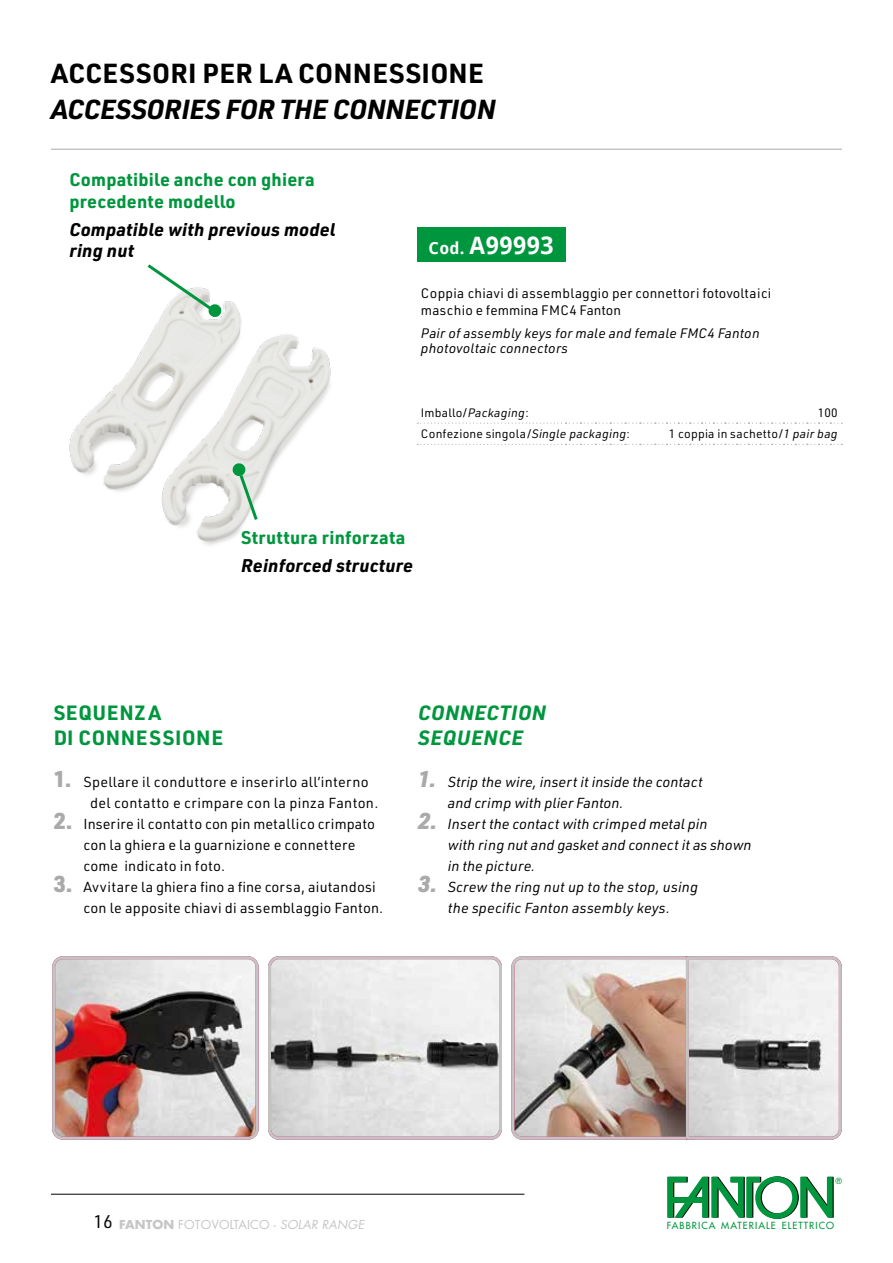
<style>
.page{position:relative;width:893px;height:1263px;background:#fff}
.page>*{position:absolute;margin:0;border:0;box-sizing:border-box;transform-origin:0 0}
.t1{font:italic 700 27px "URWDIN";letter-spacing:-.01em;color:#000}
.t2{font:700 27px "URWDIN";letter-spacing:.015em;color:#000}
.t3{font:700 24px "Droid Sans";letter-spacing:.02em;color:#fff}
.t4{font:700 20.25px/24.3px "URWDIN";letter-spacing:.03em;color:#00963e}
.t5{font:italic 700 20.25px/24.3px "URWDIN";letter-spacing:.02em;color:#00963e}
.t6{font:700 18px/21.6px "URWDIN";letter-spacing:.01em;color:#00963e}
.t7{font:italic 700 18px/21.6px "URWDIN";letter-spacing:.01em;color:#000}
.t8{font:18px "URWDIN";color:#000}
.t9{font:14.25px/21px "URWDIN";letter-spacing:.015em;color:#000}
.t10{font:italic 14.25px/21px "URWDIN";color:#000}
.t11{font:13.5px/17px "URWDIN";letter-spacing:.02em;color:#000}
.t12{font:italic 13.5px/15px "URWDIN";letter-spacing:.015em;color:#000}
.t13{font:12px "URWDIN";letter-spacing:.015em;color:#000}
.t14{font:12px "Futura Std";letter-spacing:.01em;color:#c6c6c6}
.t15{font:500 9.6px "Futura Std";letter-spacing:.11em;color:#00963e}
.t16{font:500 8.25px "Futura Std";color:#00963e}
.s1{font-size:16.5px}
.s2{font-style:italic}
.s3{font-weight:900;font-size:22.5px;color:#aba9a9}
.s4{font-weight:700}
</style>
<div class="page">
<hr style="left:51px;top:1194px;width:473px;height:1px;background:#000">
<svg style="left:667px;top:1176px;width:167px;height:43px"></svg>
<hr style="left:51px;top:149px;width:791px;height:1px;background:#aba9a9">
<div style="left:417px;top:227px;width:149px;height:34px;background:#00963e"></div>
<svg style="left:417px;top:423px;width:425px;height:1px"></svg>
<svg style="left:417px;top:444px;width:425px;height:1px"></svg>
<img style="left:56px;top:960px;width:199px;height:176px">
<div style="left:52px;top:956px;width:207px;height:184px;border:3px solid #c4c3c3;border-radius:9px"></div>
<img style="left:272px;top:960px;width:226px;height:176px">
<div style="left:268px;top:956px;width:234px;height:184px;border:3px solid #c4c3c3;border-radius:9px"></div>
<svg style="left:511px;top:956px;width:331px;height:184px;background:#c8beba"></svg>
<img style="left:69px;top:301px;width:262px;height:244px">
<svg style="left:144px;top:264px;width:78px;height:54px"></svg>
<svg style="left:232px;top:462px;width:28px;height:61px;background:#c2d9c9"></svg>
<h1 class="t2" style="left:51px;top:55px;width:434px">ACCESSORI PER LA CONNESSIONE</h1>
<h1 class="t1" style="left:51px;top:91px;width:446px">ACCESSORIES FOR THE CONNECTION</h1>
<p class="t6" style="left:69px;top:168px;width:247px">Compatibile anche con ghiera precedente modello</p>
<p class="t7" style="left:69px;top:218px;width:267px">Compatible with previous model ring nut</p>
<h2 class="t3" style="left:429px;top:231px;width:127px"><span class="s1">Cod.</span> A99993</h2>
<p class="t11" style="left:421px;top:285px;width:352px">Coppia chiavi di assemblaggio per connettori fotovoltaici maschio e femmina FMC4 Fanton</p>
<p class="t12" style="left:421px;top:325px;width:340px">Pair of assembly keys for male and female FMC4 Fanton photovoltaic connectors</p>
<p class="t13" style="left:421px;top:405px;width:109px">Imballo/<span class="s2">Packaging</span>:</p>
<p class="t13" style="left:818px;top:405px;width:21px">100</p>
<p class="t13" style="left:421px;top:426px;width:210px">Confezione singola/<span class="s2">Single packaging</span>:</p>
<p class="t13" style="left:669px;top:426px;width:170px">1 coppia in sachetto/<span class="s2">1 pair bag</span></p>
<p class="t6" style="left:241px;top:526px;width:166px">Struttura rinforzata</p>
<p class="t7" style="left:241px;top:554px;width:173px">Reinforced structure</p>
<h3 class="t4" style="left:54px;top:700px;width:171px">SEQUENZA<br>DI CONNESSIONE</h3>
<p class="t9" style="left:90px;top:771px;width:290px;text-indent:-36px"><span class="s3">1.</span> Spellare il conduttore e inserirlo all’interno del contatto e crimpare con la pinza Fanton.</p>
<p class="t9" style="left:83px;top:813px;width:293px;text-indent:-30px"><span class="s3">2.</span> Inserire il contatto con pin metallico crimpato con la ghiera e la guarnizione e connettere come indicato in foto.</p>
<p class="t9" style="left:83px;top:876px;width:301px;text-indent:-30px"><span class="s3">3.</span> Avvitare la ghiera fino a fine corsa, aiutandosi con le apposite chiavi di assemblaggio Fanton.</p>
<h3 class="t5" style="left:418px;top:700px;width:130px">CONNECTION<br>SEQUENCE</h3>
<p class="t10" style="left:448px;top:771px;width:256px;text-indent:-30px"><span class="s3">1.</span> Strip the wire, insert it inside the contact and crimp with plier Fanton.</p>
<p class="t10" style="left:448px;top:813px;width:305px;text-indent:-30px"><span class="s3">2.</span> Insert the contact with crimped metal pin<br>with ring nut and gasket and connect it as shown in the picture.</p>
<p class="t10" style="left:418px;top:876px;width:281px;text-align:center"><span class="s3">3.</span> Screw the ring nut up to the stop, using the specific Fanton assembly keys.</p>
<p class="t16" style="left:835px;top:1176px;width:8px">®</p>
<p class="t8" style="left:94px;top:1210px;width:21px">16</p>
<p class="t15" style="left:667px;top:1219px;width:169px">FABBRICA MATERIALE ELETTRICO</p>
<p class="t14" style="left:119px;top:1217px;width:247px"><span class="s4">FANTON</span> FOTOVOLTAICO - <span class="s2">SOLAR RANGE</span></p>
</div>
